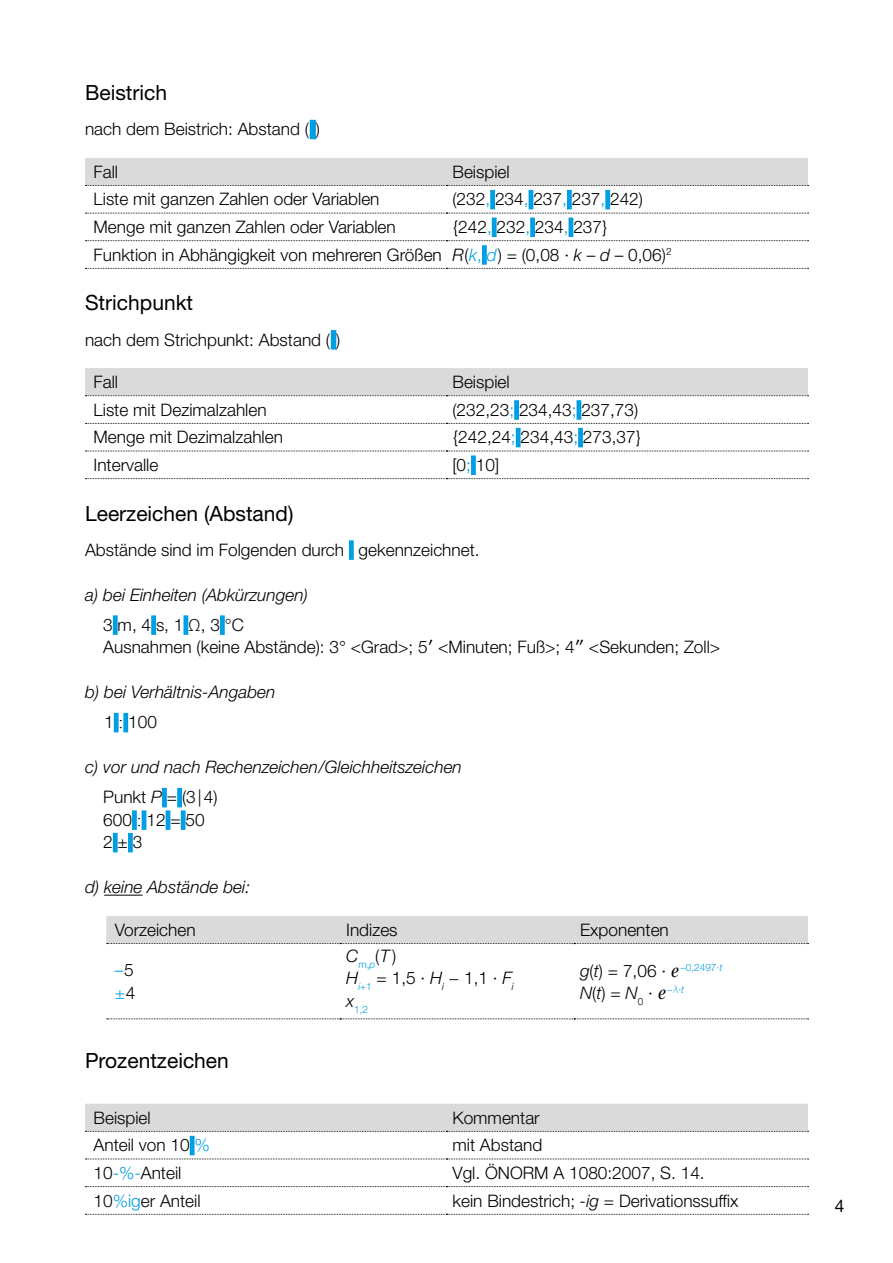
<style>
.page{position:relative;width:893px;height:1263px;background:#fff}
.page>*{position:absolute;margin:0;border:0;box-sizing:border-box;transform-origin:0 0}
.t1{font:21px "Helvetica Neue LT Std";color:#000}
.t2{font:300 17.25px/22.5px "Helvetica Neue LT Std";color:#000}
.t3{font:italic 300 17.25px/30px "Helvetica Neue LT Std";color:#000}
.t4{font:300 17.25px/22.5px "Helvetica Neue LT Std";color:#009fe3}
.t5{font:17.25px "Helvetica Neue LT Std";color:#000}
.t6{font:300 10.05px "Helvetica Neue LT Std";color:#009fe3}
.s1{color:#009fe3}
.s2{font-style:italic}
.s3{font-style:italic;color:#009fe3}
.s4{font-family:"Lucida Sans Unicode";font-weight:400}
.s5{font-style:normal}
.s6{font-family:"Times New Roman";font-weight:400;font-style:normal}
.s7{font-family:"Times New Roman";font-weight:400}
.s8{color:#000}
</style>
<div class="page">
<hr style="left:104px;top:895px;width:39px;height:1px;background:#000">
<div style="left:310px;top:120px;width:6px;height:19px;background:#009fe3"></div>
<div style="left:85px;top:158px;width:723px;height:28px;background:#dadada"></div>
<svg style="left:85px;top:213px;width:723px;height:1px"></svg>
<svg style="left:85px;top:240px;width:723px;height:1px"></svg>
<svg style="left:85px;top:268px;width:723px;height:1px"></svg>
<div style="left:490px;top:190px;width:5px;height:19px;background:#009fe3"></div>
<hr style="left:529px;top:190px;width:4px;height:19px;background:#009fe3">
<div style="left:567px;top:190px;width:5px;height:19px;background:#009fe3"></div>
<div style="left:605px;top:190px;width:5px;height:19px;background:#009fe3"></div>
<div style="left:492px;top:218px;width:5px;height:19px;background:#009fe3"></div>
<div style="left:530px;top:218px;width:5px;height:19px;background:#009fe3"></div>
<div style="left:568px;top:218px;width:5px;height:19px;background:#009fe3"></div>
<div style="left:482px;top:245px;width:5px;height:20px;background:#009fe3"></div>
<div style="left:331px;top:330px;width:5px;height:20px;background:#009fe3"></div>
<div style="left:85px;top:368px;width:723px;height:28px;background:#dadada"></div>
<svg style="left:85px;top:423px;width:723px;height:1px"></svg>
<svg style="left:85px;top:451px;width:723px;height:1px"></svg>
<svg style="left:85px;top:478px;width:723px;height:1px"></svg>
<div style="left:514px;top:400px;width:5px;height:20px;background:#009fe3"></div>
<hr style="left:577px;top:400px;width:4px;height:20px;background:#009fe3">
<div style="left:516px;top:428px;width:5px;height:19px;background:#009fe3"></div>
<div style="left:578px;top:428px;width:5px;height:19px;background:#009fe3"></div>
<div style="left:471px;top:455px;width:5px;height:20px;background:#009fe3"></div>
<div style="left:349px;top:540px;width:5px;height:20px;background:#009fe3"></div>
<div style="left:113px;top:615px;width:5px;height:20px;background:#009fe3"></div>
<div style="left:151px;top:615px;width:5px;height:20px;background:#009fe3"></div>
<div style="left:183px;top:615px;width:5px;height:20px;background:#009fe3"></div>
<div style="left:220px;top:615px;width:5px;height:20px;background:#009fe3"></div>
<div style="left:114px;top:713px;width:5px;height:19px;background:#009fe3"></div>
<div style="left:123px;top:713px;width:5px;height:19px;background:#009fe3"></div>
<div style="left:162px;top:788px;width:5px;height:19px;background:#009fe3"></div>
<div style="left:177px;top:788px;width:5px;height:19px;background:#009fe3"></div>
<div style="left:132px;top:810px;width:5px;height:20px;background:#009fe3"></div>
<hr style="left:142px;top:810px;width:4px;height:20px;background:#009fe3">
<hr style="left:166px;top:810px;width:4px;height:20px;background:#009fe3">
<div style="left:181px;top:810px;width:5px;height:20px;background:#009fe3"></div>
<div style="left:113px;top:833px;width:5px;height:19px;background:#009fe3"></div>
<div style="left:128px;top:833px;width:5px;height:19px;background:#009fe3"></div>
<div style="left:106px;top:916px;width:702px;height:28px;background:#dadada"></div>
<svg style="left:107px;top:1018px;width:701px;height:1px"></svg>
<div style="left:85px;top:1104px;width:723px;height:28px;background:#dadada"></div>
<svg style="left:85px;top:1158px;width:723px;height:1px"></svg>
<svg style="left:85px;top:1186px;width:723px;height:1px"></svg>
<svg style="left:85px;top:1214px;width:723px;height:1px"></svg>
<div style="left:190px;top:1136px;width:5px;height:19px;background:#009fe3"></div>
<p class="t1" style="left:85px;top:80px;width:84px">Beistrich</p>
<p class="t2" style="left:85px;top:118px;width:236px">nach dem Beistrich: Abstand ( )</p>
<p class="t2" style="left:94px;top:160px;width:26px">Fall</p>
<p class="t2" style="left:452px;top:160px;width:59px">Beispiel</p>
<p class="t2" style="left:94px;top:188px;width:287px">Liste mit ganzen Zahlen oder Variablen</p>
<p class="t2" style="left:452px;top:188px;width:192px">(232<span class="s1">,</span> 234<span class="s1">,</span> 237<span class="s1">,</span> 237<span class="s1">,</span> 242)</p>
<p class="t2" style="left:94px;top:215px;width:304px">Menge mit ganzen Zahlen oder Variablen</p>
<p class="t2" style="left:94px;top:213px;width:579px;line-height:27.6px;text-indent:359px">{242<span class="s1">,</span> 232<span class="s1">,</span> 234<span class="s1">,</span> 237}<br>Funktion in Abhängigkeit von mehreren Größen <span class="s2">R</span>(<span class="s3">k</span><span class="s1">,</span> <span class="s3">d</span>) = (0,08 · <span class="s2">k</span> – <span class="s2">d</span> – 0,06)<sup>2</sup></p>
<p class="t1" style="left:85px;top:290px;width:110px">Strichpunkt</p>
<p class="t2" style="left:85px;top:328px;width:257px">nach dem Strichpunkt: Abstand ( )</p>
<p class="t2" style="left:94px;top:370px;width:26px">Fall</p>
<p class="t2" style="left:452px;top:370px;width:59px">Beispiel</p>
<p class="t2" style="left:94px;top:398px;width:175px">Liste mit Dezimalzahlen</p>
<p class="t2" style="left:452px;top:398px;width:187px">(232,23<span class="s1">;</span> 234,43<span class="s1">;</span> 237,73)</p>
<p class="t2" style="left:94px;top:426px;width:191px">Menge mit Dezimalzahlen</p>
<p class="t2" style="left:452px;top:426px;width:190px">{242,24<span class="s1">;</span> 234,43<span class="s1">;</span> 273,37}</p>
<p class="t2" style="left:94px;top:453px;width:66px">Intervalle</p>
<p class="t2" style="left:452px;top:453px;width:48px">[0<span class="s1">;</span> 10]</p>
<p class="t1" style="left:85px;top:501px;width:210px">Leerzeichen (Abstand)</p>
<p class="t2" style="left:85px;top:538px;width:396px">Abstände sind im Folgenden durch gekennzeichnet.</p>
<p class="t3" style="left:85px;top:579px;width:225px">a) bei Einheiten (Abkürzungen)</p>
<p class="t2" style="left:103px;top:613px;width:618px">3 m, 4 s, 1 Ω, 3 °C<br>Ausnahmen (keine Abstände): 3° &lt;Grad&gt;; 5<span class="s4">′</span> &lt;Minuten; Fuß&gt;; 4<span class="s4">″</span> &lt;Sekunden; Zoll&gt;</p>
<p class="t3" style="left:104px;top:677px;width:173px;text-indent:-19px">b) bei Verhältnis-Angaben<br><span class="s5">1</span> <span class="s6">:</span> <span class="s5">100</span></p>
<p class="t3" style="left:103px;top:752px;width:360px;text-indent:-18px">c) vor und nach Rechenzeichen/Gleichheitszeichen<br><span class="s5">Punkt</span> P <span class="s5">= (3|4)</span></p>
<p class="t2" style="left:103px;top:808px;width:103px">600 <span class="s7">:</span> 12 = 50<br>2±3</p>
<p class="t3" style="left:85px;top:872px;width:167px">d) keine Abstände bei:</p>
<p class="t2" style="left:115px;top:918px;width:82px">Vorzeichen</p>
<p class="t2" style="left:346px;top:918px;width:53px">Indizes</p>
<p class="t2" style="left:580px;top:918px;width:90px">Exponenten</p>
<p class="t4" style="left:115px;top:958px;width:22px">–<span class="s8">5 </span>±<span class="s8">4</span></p>
<p class="t2" style="left:346px;top:944px;width:169px"><span class="s2">C</span><sub>m,</sub><sub>p</sub>(<span class="s2">T</span> )<br><span class="s2">H</span><sub>i</sub><sub>+1</sub> = 1,5 ∙ <span class="s2">H</span><sub>i</sub> − 1,1 ∙ <span class="s2">F</span><sub>i</sub></p>
<p class="t6" style="left:346px;top:1003px;width:23px"><sup>x</sup>1,2</p>
<p class="t2" style="left:580px;top:959px;width:144px"><span class="s2">g</span>(<span class="s2">t</span>) = 7,06 · <span class="s4">ℯ</span> <sup>–0,2497·</sup><sup>t<br></sup><span class="s2">N</span>(<span class="s2">t</span>) = <span class="s2">N</span><sub>0</sub> · <span class="s4">ℯ</span> <sup>–</sup><sup>λ</sup><sup>∙</sup><sup>t</sup></p>
<p class="t1" style="left:85px;top:1048px;width:145px">Prozentzeichen</p>
<p class="t2" style="left:94px;top:1106px;width:59px">Beispiel</p>
<p class="t2" style="left:452px;top:1106px;width:89px">Kommentar</p>
<p class="t2" style="left:94px;top:1133px;width:118px">Anteil von 10 <span class="s1">%</span></p>
<p class="t2" style="left:452px;top:1133px;width:91px">mit Abstand</p>
<p class="t2" style="left:94px;top:1161px;width:89px">10<span class="s1">-%-</span>Anteil</p>
<p class="t2" style="left:452px;top:1161px;width:254px">Vgl. ÖNORM A 1080:2007, S. 14.</p>
<p class="t2" style="left:94px;top:1189px;width:109px">10<span class="s1">%ig</span>er Anteil</p>
<p class="t2" style="left:452px;top:1189px;width:288px">kein Bindestrich; <span class="s2">-ig</span> = Derivationssuffix</p>
<p class="t5" style="left:835px;top:1195px;width:11px">4</p>
</div>
